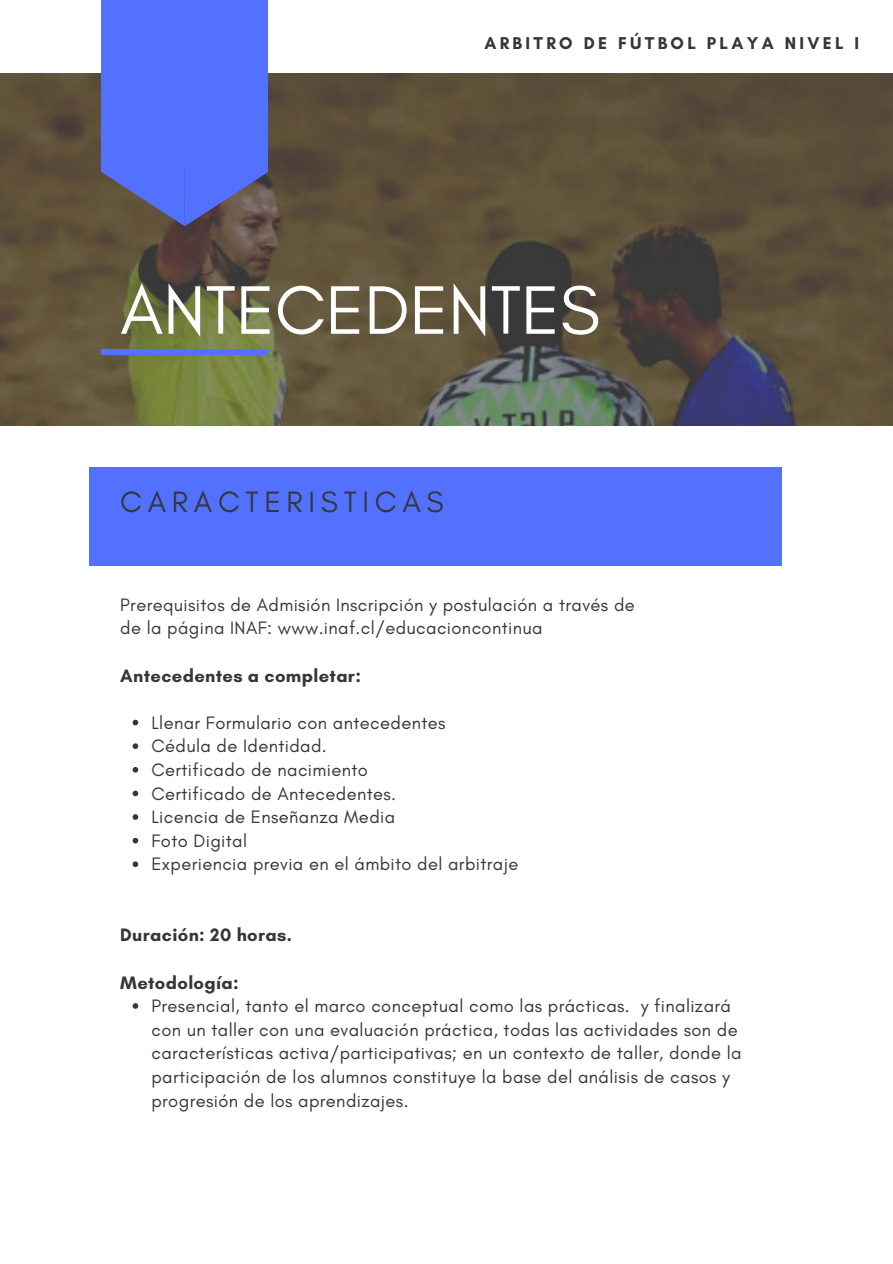
<style>
.page{position:relative;width:893px;height:1264px;background:#fff}
.page>*{position:absolute;margin:0;border:0;box-sizing:border-box;transform-origin:0 0}
.t1{font:69.75px "Glacial Indifference";color:#fff}
.t2{font:29.85px "Glacial Indifference";letter-spacing:.19em;color:#363636}
.t3{font:18.3px/23.5px "Glacial Indifference";letter-spacing:.02em;color:#363636}
.t4{font:700 18.3px "Glacial Indifference";letter-spacing:.02em;color:#363636}
.t5{font:700 17.4px "Glacial Indifference";letter-spacing:.19em;color:#363636}
</style>
<div class="page">
<img style="left:0;top:73px;width:892px;height:352px">
<div style="left:101px;top:0;width:167px;height:166px;background:#5271ff"></div>
<svg style="left:101px;top:166px;width:167px;height:60px"></svg>
<div style="left:101px;top:349px;width:166px;height:6px;background:#5271ff"></div>
<div style="left:89px;top:467px;width:693px;height:98px;background:#5271ff"></div>
<svg style="left:133px;top:719px;width:5px;height:6px"></svg>
<svg style="left:133px;top:743px;width:5px;height:6px"></svg>
<svg style="left:133px;top:767px;width:5px;height:5px"></svg>
<svg style="left:133px;top:790px;width:5px;height:6px"></svg>
<svg style="left:133px;top:814px;width:5px;height:5px"></svg>
<svg style="left:133px;top:837px;width:5px;height:6px"></svg>
<svg style="left:133px;top:861px;width:5px;height:6px"></svg>
<svg style="left:133px;top:1003px;width:5px;height:5px"></svg>
<p class="t5" style="left:484px;top:32px;width:376px">ARBITRO DE FÚTBOL PLAYA NIVEL I</p>
<h1 class="t1" style="left:120px;top:267px;width:481px">ANTECEDENTES</h1>
<h2 class="t2" style="left:120px;top:484px;width:325px">CARACTERISTICAS</h2>
<p class="t3" style="left:120px;top:592px;width:516px">Prerequisitos de Admisión Inscripción y postulación a través de de la página INAF: www.inaf.cl/educacioncontinua</p>
<p class="t4" style="left:120px;top:664px;width:242px">Antecedentes a completar:</p>
<p class="t3" style="left:151px;top:710px;width:368px">Llenar Formulario con antecedentes<br>Cédula de Identidad.<br>Certificado de nacimiento<br>Certificado de Antecedentes.<br>Licencia de Enseñanza Media<br>Foto Digital<br>Experiencia previa en el ámbito del arbitraje</p>
<p class="t4" style="left:120px;top:923px;width:173px">Duración: 20 horas.</p>
<p class="t4" style="left:120px;top:971px;width:120px">Metodología:</p>
<p class="t3" style="left:151px;top:993px;width:591px">Presencial, tanto el marco conceptual como las prácticas. y finalizará con un taller con una evaluación práctica, todas las actividades son de características activa/participativas; en un contexto de taller, donde la participación de los alumnos constituye la base del análisis de casos y progresión de los aprendizajes.</p>
</div>
